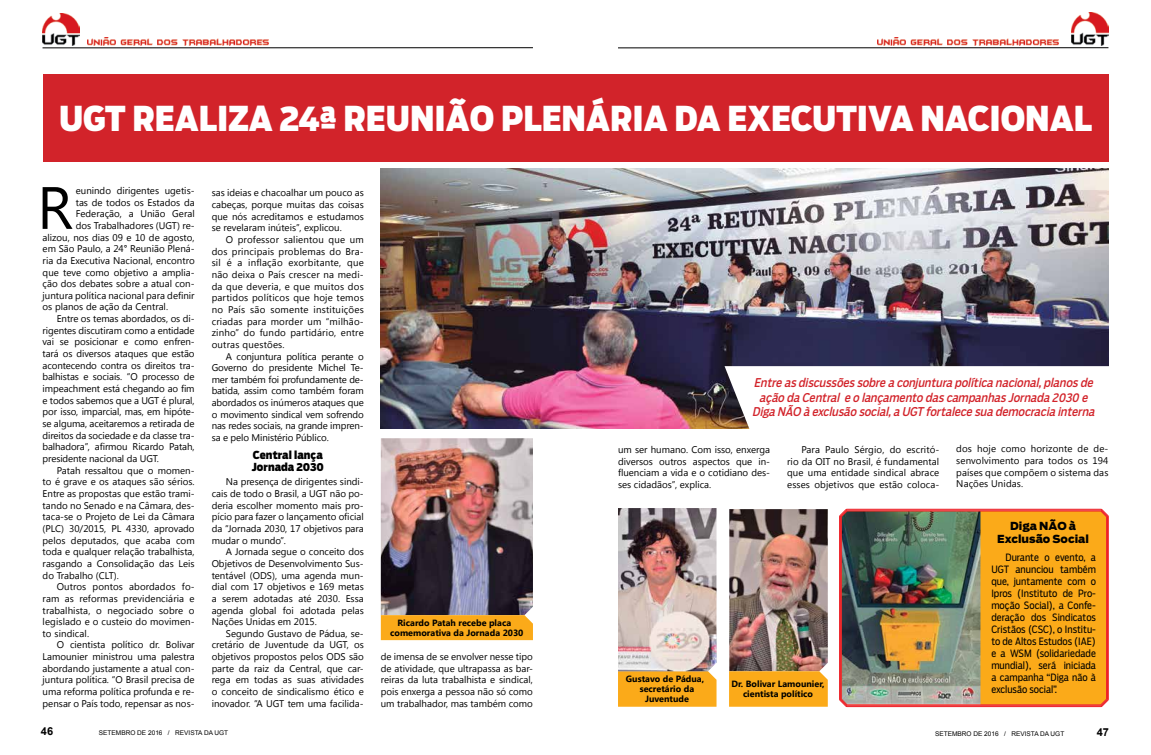
<style>
.page{position:relative;width:1151px;height:755px;background:#fff}
.page>*{position:absolute;margin:0;border:0;box-sizing:border-box;transform-origin:0 0}
.t1{font:59.6px "Segoe UI";color:#000}
.t2{font:900 34px "Boomer Cond";color:#fff}
.t3{font:italic 12px/14.4px "Boomer Cond";color:#d2232a;text-align:center}
.t4{font:900 11px/12px "Boomer Cond";color:#000}
.t5{font:800 11px/13.2px "Boomer";color:#000;text-align:center}
.t6{font:700 11px "Arial";color:#000}
.t7{font:10px/12px "Boomer Cond";color:#000;text-align:justify}
.t8{font:9.7px/11.6px "Segoe UI";color:#000;text-align:justify}
.t9{font:700 9px/10px "Segoe UI";color:#000;text-align:center}
.t10{font:6.5px "Arial";color:#000}
</style>
<div class="page">
<img style="left:43px;top:13px;width:36px;height:33px">
<hr style="left:43px;top:47px;width:490px;height:1px;background:#000">
<hr style="left:618px;top:47px;width:490px;height:1px;background:#000">
<img style="left:88px;top:37px;width:180px;height:8px">
<img style="left:877px;top:37px;width:181px;height:8px">
<img style="left:1071px;top:13px;width:37px;height:32px">
<div style="left:43px;top:74px;width:1065px;height:88px;background:#d2232a"></div>
<img style="left:381px;top:168px;width:727px;height:260px">
<img style="left:381px;top:438px;width:152px;height:176px">
<img style="left:729px;top:509px;width:99px;height:161px">
<svg style="left:381px;top:614px;width:152px;height:25px;background:#f4a820"></svg>
<div style="left:618px;top:670px;width:98px;height:36px;background:#fbaa19"></div>
<svg style="left:729px;top:670px;width:99px;height:36px;background:#f7a91f"></svg>
<img style="left:618px;top:508px;width:98px;height:162px">
<svg style="left:840px;top:509px;width:268px;height:197px"></svg>
<img style="left:841px;top:510px;width:266px;height:194px">
<svg style="left:724px;top:366px;width:385px;height:63px"></svg>
<h2 class="t2" style="left:59px;top:98px;width:1034px">UGT REALIZA 24ª REUNIÃO PLENÁRIA DA EXECUTIVA NACIONAL</h2>
<h1 class="t1" style="left:37px;top:166px;width:37px">R</h1>
<p class="t8" style="left:76px;top:184px;width:120px">eunindo dirigentes ugetis-</p>
<p class="t8" style="left:76px;top:196px;width:120px">tas de todos os Estados da</p>
<p class="t8" style="left:76px;top:207px;width:120px">Federação, a União Geral</p>
<p class="t8" style="left:76px;top:219px;width:120px">dos Trabalhadores (UGT) re-</p>
<p class="t8" style="left:43px;top:231px;width:154px">alizou, nos dias 09 e 10 de agosto,</p>
<p class="t8" style="left:43px;top:242px;width:154px">em São Paulo, a 24° Reunião Plená-</p>
<p class="t8" style="left:43px;top:254px;width:154px">ria da Executiva Nacional, encontro</p>
<p class="t8" style="left:43px;top:265px;width:154px">que teve como objetivo a amplia-</p>
<p class="t8" style="left:43px;top:277px;width:154px">ção dos debates sobre a atual con-</p>
<p class="t8" style="left:43px;top:289px;width:154px">juntura política nacional para definir</p>
<p class="t8" style="left:43px;top:300px;width:127px">os planos de ação da Central.</p>
<p class="t8" style="left:57px;top:312px;width:139px">Entre os temas abordados, os di-</p>
<p class="t8" style="left:43px;top:324px;width:154px">rigentes discutiram como a entidade</p>
<p class="t8" style="left:43px;top:335px;width:154px">vai se posicionar e como enfren-</p>
<p class="t8" style="left:43px;top:347px;width:154px">tará os diversos ataques que estão</p>
<p class="t8" style="left:43px;top:359px;width:154px">acontecendo contra os direitos tra-</p>
<p class="t8" style="left:43px;top:370px;width:154px">balhistas e sociais. “O processo de</p>
<p class="t8" style="left:43px;top:382px;width:154px">impeachment está chegando ao fim</p>
<p class="t8" style="left:43px;top:394px;width:154px">e todos sabemos que a UGT é plural,</p>
<p class="t8" style="left:43px;top:405px;width:154px">por isso, imparcial, mas, em hipóte-</p>
<p class="t8" style="left:43px;top:417px;width:154px">se alguma, aceitaremos a retirada de</p>
<p class="t8" style="left:43px;top:428px;width:154px">direitos da sociedade e da classe tra-</p>
<p class="t8" style="left:43px;top:440px;width:154px">balhadora”, afirmou Ricardo Patah,</p>
<p class="t8" style="left:43px;top:452px;width:118px">presidente nacional da UGT.</p>
<p class="t8" style="left:57px;top:463px;width:139px">Patah ressaltou que o momen-</p>
<p class="t8" style="left:43px;top:475px;width:154px">to é grave e os ataques são sérios.</p>
<p class="t8" style="left:43px;top:487px;width:154px">Entre as propostas que estão trami-</p>
<p class="t8" style="left:43px;top:498px;width:154px">tando no Senado e na Câmara, des-</p>
<p class="t8" style="left:43px;top:510px;width:154px">taca-se o Projeto de Lei da Câmara</p>
<p class="t8" style="left:43px;top:522px;width:154px">(PLC) 30/2015, PL 4330, aprovado</p>
<p class="t8" style="left:43px;top:533px;width:154px">pelos deputados, que acaba com</p>
<p class="t8" style="left:43px;top:545px;width:154px">toda e qualquer relação trabalhista,</p>
<p class="t8" style="left:43px;top:556px;width:154px">rasgando a Consolidação das Leis</p>
<p class="t8" style="left:43px;top:568px;width:78px">do Trabalho (CLT).</p>
<p class="t8" style="left:57px;top:580px;width:139px">Outros pontos abordados fo-</p>
<p class="t8" style="left:43px;top:591px;width:154px">ram as reformas previdenciária e</p>
<p class="t8" style="left:43px;top:603px;width:154px">trabalhista, o negociado sobre o</p>
<p class="t8" style="left:43px;top:615px;width:154px">legislado e o custeio do movimen-</p>
<p class="t8" style="left:43px;top:626px;width:48px">to sindical.</p>
<p class="t8" style="left:57px;top:638px;width:139px">O cientista político dr. Bolivar</p>
<p class="t8" style="left:43px;top:650px;width:154px">Lamounier ministrou uma palestra</p>
<p class="t8" style="left:43px;top:661px;width:154px">abordando justamente a atual con-</p>
<p class="t8" style="left:43px;top:673px;width:154px">juntura política. “O Brasil precisa de</p>
<p class="t8" style="left:43px;top:685px;width:154px">uma reforma política profunda e re-</p>
<p class="t8" style="left:43px;top:696px;width:154px">pensar o País todo, repensar as nos-</p>
<p class="t8" style="left:212px;top:186px;width:154px">sas ideias e chacoalhar um pouco as cabeças, porque muitas das coisas que nós acreditamos e estudamos se revelaram inúteis”, explicou.</p>
<p class="t8" style="left:212px;top:233px;width:154px;text-indent:14px">O professor salientou que um dos principais problemas do Bra&shy;sil é a inflação exorbitante, que não deixa o País crescer na medi&shy;da que deveria, e que muitos dos partidos políticos que hoje temos no País são somente instituições criadas para morder um “milhão&shy;zinho” do fundo partidário, entre outras questões.</p>
<p class="t8" style="left:212px;top:349px;width:154px;text-indent:14px">A conjuntura política perante o Governo do presidente Michel Te&shy;mer também foi profundamente de&shy;batida, assim como também foram abordados os inúmeros ataques que o movimento sindical vem sofrendo nas redes sociais, na grande impren&shy;sa e pelo Ministério Público.</p>
<p class="t4" style="left:252px;top:448px;width:74px">Central lança<br>Jornada 2030</p>
<p class="t8" style="left:212px;top:475px;width:154px;text-indent:14px">Na presença de dirigentes sindi&shy;cais de todo o Brasil, a UGT não po&shy;deria escolher momento mais pro&shy;pício para fazer o lançamento oficial da “Jornada 2030, 17 objetivos para mudar o mundo”.</p>
<p class="t8" style="left:212px;top:545px;width:154px;text-indent:14px">A Jornada segue o conceito dos Objetivos de Desenvolvimento Sus&shy;tentável (ODS), uma agenda mun&shy;dial com 17 objetivos e 169 metas a serem adotadas até 2030. Essa agenda global foi adotada pelas Nações Unidas em 2015.</p>
<p class="t8" style="left:212px;top:626px;width:154px;text-indent:14px">Segundo Gustavo de Pádua, se&shy;cretário de Juventude da UGT, os objetivos propostos pelos ODS são parte da raiz da Central, que car&shy;rega em todas as suas atividades o conceito de sindicalismo ético e inovador. “A UGT tem uma facilida-</p>
<p class="t9" style="left:390px;top:616px;width:135px">Ricardo Patah recebe placa comemorativa da Jornada 2030</p>
<p class="t8" style="left:381px;top:650px;width:154px">de imensa de se envolver nesse tipo de atividade, que ultrapassa as bar&shy;reiras da luta trabalhista e sindical, pois enxerga a pessoa não só como um trabalhador, mas também como</p>
<p class="t3" style="left:752px;top:375px;width:347px">Entre asdiscussõessobre a conjuntura política nacional,planosde ação da Central e o lançamento dascampanhasJornada 2030 e<br>Diga NÃO à exclusão social,a UGT fortalece sua democracia interna</p>
<p class="t8" style="left:618px;top:443px;width:154px">um ser humano. Com isso, enxerga diversos outros aspectos que in&shy;fluenciam a vida e o cotidiano des&shy;ses cidadãos”, explica.</p>
<p class="t8" style="left:787px;top:443px;width:154px;text-indent:14px">Para Paulo Sérgio, do escritó&shy;rio da OIT no Brasil, é fundamental que uma entidade sindical abrace esses objetivos que estão coloca-</p>
<p class="t8" style="left:956px;top:442px;width:154px">dos hoje como horizonte de de&shy;senvolvimento para todos os 194 países que compõem o sistema das Nações Unidas.</p>
<p class="t5" style="left:997px;top:518px;width:93px">Diga NÃO à<br>Exclusão Social</p>
<p class="t7" style="left:991px;top:551px;width:106px;text-indent:14px">Durante o evento, a UGT anunciou também que, juntamente com o Ipros (Instituto de Pro&shy;moção Social), a Confe&shy;deração dos Sindicatos Cristãos (CSC), o Institu&shy;to de Altos Estudos (IAE) e a WSM (solidariedade mundial), será iniciada a campanha “Diga não à exclusão social”.</p>
<p class="t9" style="left:626px;top:673px;width:80px">Gustavo de Pádua, secretário da<br>Juventude</p>
<p class="t9" style="left:731px;top:678px;width:95px">Dr. Bolivar Lamounier, cientista político</p>
<p class="t6" style="left:41px;top:722px;width:14px">46</p>
<p class="t10" style="left:99px;top:727px;width:131px">SETEMBRO DE 2016 / REVISTA DA UGT</p>
<p class="t10" style="left:935px;top:728px;width:131px">SETEMBRO DE 2016 / REVISTA DA UGT</p>
<p class="t6" style="left:1097px;top:724px;width:14px">47</p>
</div>
